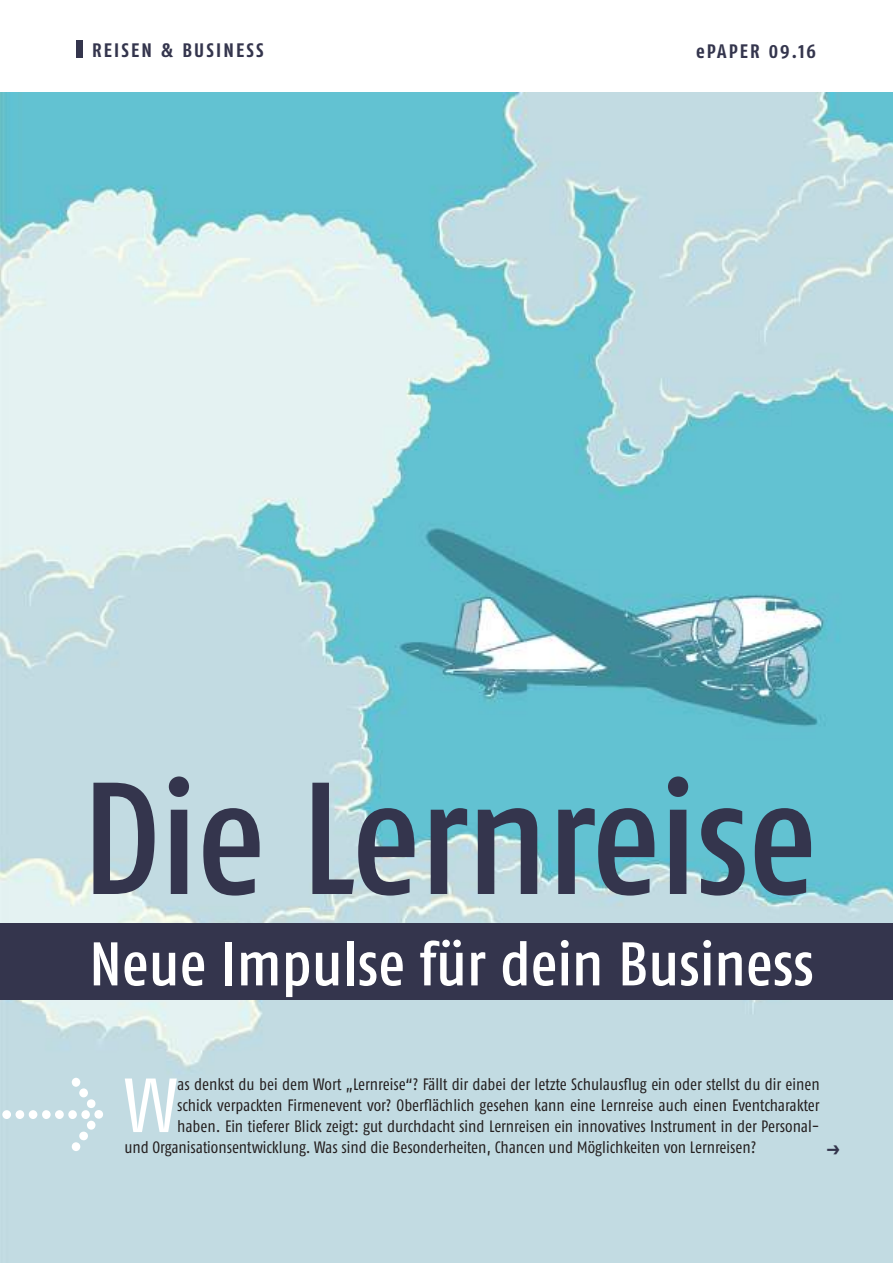
<style>
.page{position:relative;width:893px;height:1263px;background:#fff}
.page>*{position:absolute;margin:0;border:0;box-sizing:border-box;transform-origin:0 0}
.t1{font:500 condensed 159px "Fago OT";letter-spacing:-.01em;color:#34354d}
.t2{font:condensed 76.5px "Fago OT";color:#fff}
.t3{font:500 condensed 61.5px "Fago OT";color:#fff}
.t4{font:700 condensed 19.5px "Fago OT";letter-spacing:.11em;color:#34354d}
.t5{font:condensed 16.5px "Fago OT";color:#241f1f}
</style>
<div class="page">
<div style="left:77px;top:41px;width:6px;height:17px;background:#34354d"></div>
<img style="left:0;top:92px;width:893px;height:1171px">
<div style="left:0;top:924px;width:893px;height:76px;background:#34354d"></div>
<div style="left:2px;top:1078px;width:101px;height:73px;background:#c2dbe2"></div>
<p class="t4" style="left:92px;top:39px;width:173px">REISEN &amp; BUSINESS</p>
<p class="t4" style="left:696px;top:40px;width:121px">ePAPER 09.16</p>
<h1 class="t1" style="left:82px;top:743px;width:737px">Die Lernreise</h1>
<h3 class="t3" style="left:89px;top:927px;width:726px">Neue Impulse für dein Business</h3>
<h2 class="t2" style="left:124px;top:1059px;width:54px">W</h2>
<p class="t5" style="left:177px;top:1074px;width:644px">as denkst du bei dem Wort „Lernreise“? Fällt dir dabei der letzte Schulausflug ein oder stellst du dir einen</p>
<p class="t5" style="left:177px;top:1095px;width:644px">schick verpackten Firmenevent vor? Oberflächlich gesehen kann eine Lernreise auch einen Eventcharakter</p>
<p class="t5" style="left:177px;top:1116px;width:644px">haben. Ein tieferer Blick zeigt: gut durchdacht sind Lernreisen ein innovatives Instrument in der Personal-</p>
<p class="t5" style="left:124px;top:1137px;width:633px">und Organisationsentwicklung. Was sind die Besonderheiten, Chancen und Möglichkeiten von Lernreisen?</p>
<p class="t4" style="left:826px;top:1138px;width:15px">→</p>
</div>
